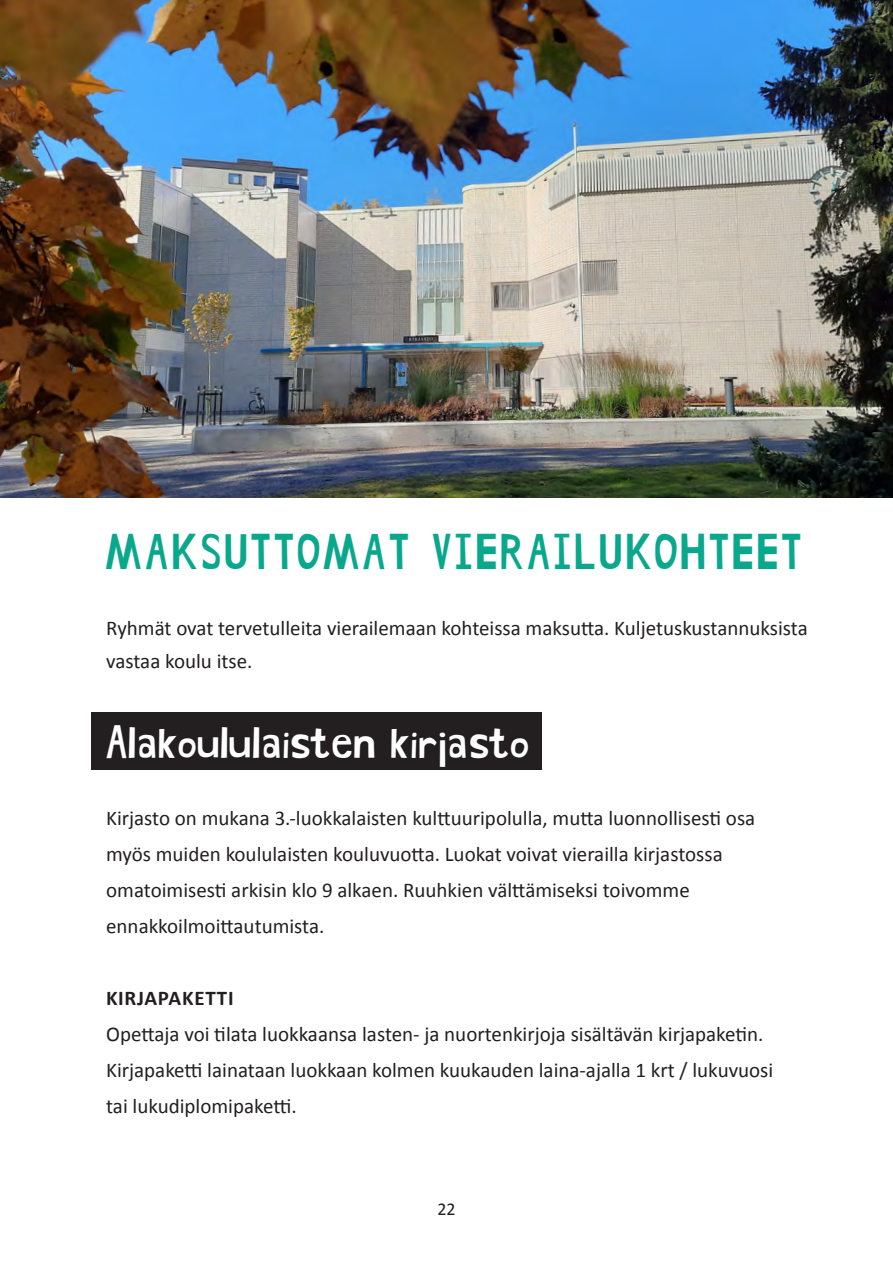
<style>
.page{position:relative;width:893px;height:1263px;background:#fff}
.page>*{position:absolute;margin:0;border:0;box-sizing:border-box;transform-origin:0 0}
.t1{font:48px "Hand Drawn Shapes";letter-spacing:.09em;color:#09a88c}
.t2{font:45px "Hand Drawn Shapes";color:#fff}
.t3{font:21px/36px "Calibri";color:#231f20}
.t4{font:18px "Calibri";color:#231f20}
.s1{font-weight:700}
</style>
<div class="page">
<img style="left:0;top:0;width:893px;height:497px">
<div style="left:91px;top:712px;width:451px;height:58px;background:#231f20"></div>
<p class="t1" style="left:106px;top:525px;width:696px">MAKSUTTOMAT VIERAILUKOHTEET</p>
<p class="t3" style="left:106px;top:611px;width:703px;line-height:33px">Ryhmät ovat tervetulleita vierailemaan kohteissa maksutta. Kuljetuskustannuksista vastaa koulu itse.</p>
<p class="t2" style="left:106px;top:717px;width:425px">Alakoululaisten kirjasto</p>
<p class="t3" style="left:106px;top:799px;width:651px">Kirjasto on mukana 3.-luokkalaisten kulttuuripolulla, mutta luonnollisesti osa myös muiden koululaisten kouluvuotta. Luokat voivat vierailla kirjastossa omatoimisesti arkisin klo 9 alkaen. Ruuhkien välttämiseksi toivomme ennakkoilmoittautumista.</p>
<p class="t3" style="left:106px;top:979px;width:669px"><span class="s1">KIRJAPAKETTI<br></span>Opettaja voi tilata luokkaansa lasten- ja nuortenkirjoja sisältävän kirjapaketin.<br>Kirjapaketti lainataan luokkaan kolmen kuukauden laina-ajalla 1 krt / lukuvuosi tai lukudiplomipaketti.</p>
<p class="t4" style="left:437px;top:1196px;width:20px">22</p>
</div>
